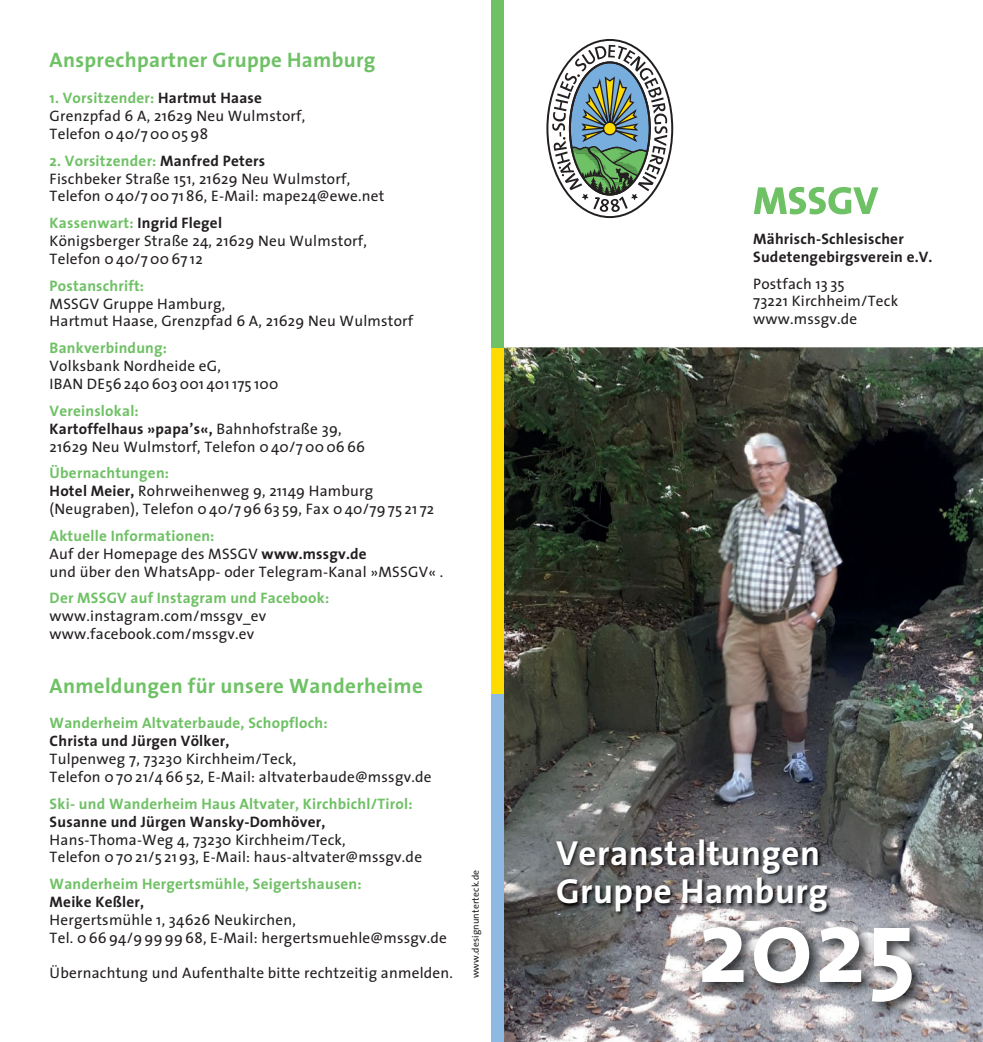
<style>
.page{position:relative;width:983px;height:1042px;background:#fff}
.page>*{position:absolute;margin:0;border:0;box-sizing:border-box;transform-origin:0 0}
.t1{font:700 105px "The Sans";color:#fff}
.t2{font:700 35px/38.5px "The Sans";letter-spacing:.015em;color:#fff}
.t3{font:700 21px "The Sans";letter-spacing:.015em;color:#6fc165}
.t4{font:15.22px/17.8px "The Sans";letter-spacing:.015em;color:#231f20}
.t5{font:700 15.22px "The Sans";letter-spacing:.015em;color:#6fc165}
.t6{font:700 15.22px/17.8px "The Sans";letter-spacing:.015em;color:#231f20}
.t7{font:9.62px "The Sans";letter-spacing:.015em;color:#231f20}
.s1{font-weight:700;color:#6fc165}
.s2{font-weight:700}
</style>
<div class="page">
<img style="left:504px;top:347px;width:478px;height:695px">
<div style="left:491px;top:347px;width:13px;height:347px;background:#ffdc01"></div>
<div style="left:491px;top:694px;width:13px;height:348px;background:#8eb9e2"></div>
<svg style="left:547px;top:40px;width:125px;height:177px"></svg>
<svg style="left:552px;top:45px;width:115px;height:167px"></svg>
<div style="left:491px;top:0;width:13px;height:347px;background:#6fc165"></div>
<svg style="left:754px;top:187px;width:124px;height:27px"></svg>
<img style="left:554px;top:837px;width:277px;height:80px">
<img style="left:696px;top:921px;width:231px;height:97px">
<h3 class="t3" style="left:50px;top:43px;width:327px">Ansprechpartner Gruppe Hamburg</h3>
<p class="t4" style="left:50px;top:89px;width:257px"><span class="s1">1. Vorsitzender:</span> <span class="s2">Hartmut Haase<br></span>Grenzpfad 6 A, 21629 Neu Wulmstorf,<br>Telefon 0 40/7 00 05 98</p>
<p class="t4" style="left:50px;top:151px;width:336px"><span class="s1">2. Vorsitzender:</span> <span class="s2">Manfred Peters<br></span>Fischbeker Straße 151, 21629 Neu Wulmstorf,<br>Telefon 0 40/7 00 71 86, E-Mail: mape24@ewe.net</p>
<p class="t4" style="left:50px;top:214px;width:318px"><span class="s1">Kassenwart:</span> <span class="s2">Ingrid Flegel<br></span>Königsberger Straße 24, 21629 Neu Wulmstorf,<br>Telefon 0 40/7 00 67 12</p>
<p class="t5" style="left:50px;top:273px;width:96px">Postanschrift:</p>
<p class="t4" style="left:50px;top:294px;width:365px">MSSGV Gruppe Hamburg,<br>Hartmut Haase, Grenzpfad 6 A, 21629 Neu Wulmstorf</p>
<p class="t5" style="left:50px;top:335px;width:119px">Bankverbindung:</p>
<p class="t4" style="left:50px;top:357px;width:230px">Volksbank Nordheide eG,<br>IBAN DE56 240 603 001 401 175 100</p>
<p class="t4" style="left:50px;top:401px;width:317px"><span class="s1">Vereinslokal:<br></span><span class="s2">Kartoffelhaus »papa’s«,</span> Bahnhofstraße 39,<br>21629 Neu Wulmstorf, Telefon 0 40/7 00 06 66</p>
<p class="t4" style="left:50px;top:464px;width:386px"><span class="s1">Übernachtungen:<br></span><span class="s2">Hotel Meier,</span> Rohrweihenweg 9, 21149 Hamburg (Neugraben), Telefon 0 40/7 96 63 59, Fax 0 40/79 75 21 72</p>
<p class="t4" style="left:50px;top:526px;width:395px"><span class="s1">Aktuelle Informationen:<br></span>Auf der Homepage des MSSGV <span class="s2">www.mssgv.de<br></span>und über den WhatsApp- oder Telegram-Kanal »MSSGV« .</p>
<p class="t5" style="left:50px;top:585px;width:281px">Der MSSGV auf Instagram und Facebook:</p>
<p class="t4" style="left:50px;top:607px;width:218px">www.instagram.com/mssgv_ev www.facebook.com/mssgv.ev</p>
<h3 class="t3" style="left:50px;top:668px;width:374px">Anmeldungen für unsere Wanderheime</h3>
<p class="t5" style="left:50px;top:710px;width:279px">Wanderheim Altvaterbaude, Schopfloch:</p>
<p class="t6" style="left:50px;top:732px;width:181px">Christa und Jürgen Völker,</p>
<p class="t4" style="left:50px;top:749px;width:383px">Tulpenweg 7, 73230 Kirchheim/Teck,<br>Telefon 0 70 21/4 66 52, E-Mail: altvaterbaude@mssgv.de</p>
<p class="t5" style="left:50px;top:791px;width:364px">Ski- und Wanderheim Haus Altvater, Kirchbichl/Tirol:</p>
<p class="t6" style="left:50px;top:812px;width:277px">Susanne und Jürgen Wansky-Domhöver,</p>
<p class="t4" style="left:50px;top:830px;width:374px">Hans-Thoma-Weg 4, 73230 Kirchheim/Teck,<br>Telefon 0 70 21/5 21 93, E-Mail: haus-altvater@mssgv.de</p>
<p class="t5" style="left:50px;top:871px;width:313px">Wanderheim Hergertsmühle, Seigertshausen:</p>
<p class="t6" style="left:50px;top:892px;width:96px">Meike Keßler,</p>
<p class="t4" style="left:50px;top:910px;width:399px">Hergertsmühle 1, 34626 Neukirchen,<br>Tel. 0 66 94/9 99 99 68, E-Mail: hergertsmuehle@mssgv.de</p>
<p class="t4" style="left:50px;top:964px;width:405px">Übernachtung und Aufenthalte bitte rechtzeitig anmelden.</p>
<p class="t7" style="left:467px;top:978px;width:110px;rotate:-90deg">www.designunterteck.de</p>
<p class="t6" style="left:753px;top:230px;width:181px">Mährisch-Schlesischer<br>Sudetengebirgsverein e.V.</p>
<p class="t4" style="left:753px;top:274px;width:147px">Postfach 13 35<br>73221 Kirchheim/Teck www.mssgv.de</p>
<h2 class="t2" style="left:556px;top:833px;width:273px">Veranstaltungen<br>Gruppe Hamburg</h2>
<h1 class="t1" style="left:697px;top:858px;width:220px">2025</h1>
</div>
